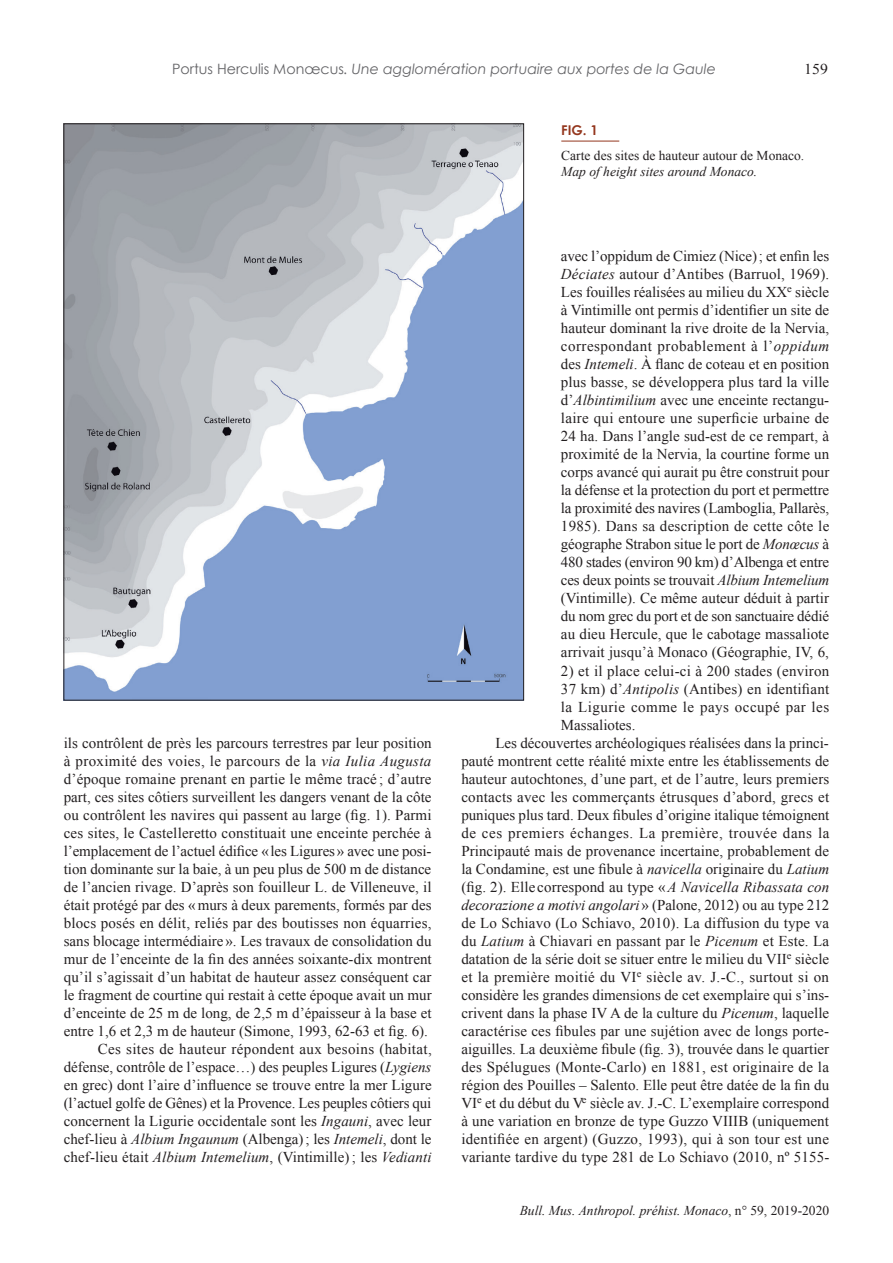
<style>
.page{position:relative;width:893px;height:1263px;background:#fff}
.page>*{position:absolute;margin:0;border:0;box-sizing:border-box;transform-origin:0 0}
.t1{font:15px/18px "Times New Roman";letter-spacing:.005em;color:#231f20;text-align:right}
.t2{font:15px "Times New Roman";letter-spacing:.035em;color:#231f20}
.t3{font:italic 15px "Times New Roman";letter-spacing:-.005em;color:#231f20}
.t4{font:15px "Times New Roman";letter-spacing:.025em;color:#231f20}
.t5{font:15px "Times New Roman PSMT SC850";color:#231f20;scale:1.05 1}
.t6{font:italic 14.25px "Century Gothic";color:#636366}
.t7{font:italic 13.5px "Times New Roman";color:#231f20}
.t8{font:13.5px "Times New Roman";color:#231f20}
.t9{font:700 13.5px "Century Gothic";color:#94371e}
.s1{font-style:normal}
.s2{font-style:italic}
</style>
<div class="page">
<hr style="left:561px;top:141px;width:58px;height:1px;background:#94371e">
<img style="left:66px;top:125px;width:456px;height:573px">
<p class="t6" style="left:172px;top:60px;width:545px"><span class="s1">Portus Herculis Monœcus</span>. Une agglomération portuaire aux portes de la Gaule</p>
<p class="t5" style="left:804px;top:59px;width:24px">159</p>
<p class="t1" style="left:64px;top:733px;width:370px">ils contrôlent de près les parcours terrestres par leur position à proximité des voies, le parcours de la <span class="s2">via Iulia Augusta </span>d’époque romaine prenant en partie le même tracé ; d’autre part, ces sites côtiers surveillent les dangers venant de la côte ou contrôlent les navires qui passent au large (fig. 1). Parmi ces sites, le Castelleretto constituait une enceinte perchée à l’emplacement de l’actuel édifice «les Ligures» avec une posi&shy;tion dominante sur la baie, à un peu plus de 500 m de distance de l’ancien rivage. D’après son fouilleur L. de Villeneuve, il était protégé par des «murs à deux parements, formés par des blocs posés en délit, reliés par des boutisses non équarries, sans blocage intermédiaire». Les travaux de consolidation du mur de l’enceinte de la fin des années soixante-dix montrent qu’il s’agissait d’un habitat de hauteur assez conséquent car le fragment de courtine qui restait à cette époque avait un mur d’enceinte de 25 m de long, de 2,5 m d’épaisseur à la base et entre 1,6 et 2,3 m de hauteur (Simone, 1993, 62-63 et fig. 6).<br>Ces sites de hauteur répondent aux besoins (habitat, défense, contrôle de l’espace…) des peuples Ligures (<span class="s2">Lygiens </span>en grec) dont l’aire d’influence se trouve entre la mer Ligure (l’actuel golfe de Gênes) et la Provence. Les peuples côtiers qui concernent la Ligurie occidentale sont les <span class="s2">Ingauni</span>, avec leur chef-lieu à <span class="s2">Albium Ingaunum</span> (Albenga); les <span class="s2">Intemeli</span>, dont le chef-lieu était <span class="s2">Albium Intemelium</span>, (Vintimille); les <span class="s2">Vedianti</span></p>
<p class="t9" style="left:561px;top:121px;width:38px">Fig. 1</p>
<p class="t8" style="left:561px;top:146px;width:244px">Carte des sites de hauteur autour de Monaco.</p>
<p class="t7" style="left:561px;top:162px;width:197px">Map of height sites around Monaco.</p>
<p class="t1" style="left:561px;top:247px;width:270px;text-align:justify">avec l’oppidum de Cimiez (Nice); et enfin les <span class="s2">Déciates</span> autour d’Antibes (Barruol, 1969).<br>Les fouilles réalisées au milieu du XX<sup>e</sup> siècle à Vintimille ont permis d’identifier un site de hauteur dominant la rive droite de la Nervia, correspondant probablement à l’<span class="s2">oppidum </span>des <span class="s2">Intemeli</span>. À flanc de coteau et en position plus basse, se développera plus tard la ville d’<span class="s2">Albintimilium</span> avec une enceinte rectangu&shy;laire qui entoure une superficie urbaine de 24 ha. Dans l’angle sud-est de ce rempart, à proximité de la Nervia, la courtine forme un corps avancé qui aurait pu être construit pour la défense et la protection du port et permettre la proximité des navires (Lamboglia, Pallarès, 1985). Dans sa description de cette côte le géographe Strabon situe le port de <span class="s2">Monœcus</span> à 480 stades (environ 90 km) d’Albenga et entre ces deux points se trouvait <span class="s2">Albium Intemelium </span>(Vintimille). Ce même auteur déduit à partir du nom grec du port et de son sanctuaire dédié au dieu Hercule, que le cabotage massaliote arrivait jusqu’à Monaco (Géographie, IV, 6,</p>
<p class="t1" style="left:561px;top:661px;width:270px">2) et il place celui-ci à 200 stades (environ</p>
<p class="t1" style="left:561px;top:679px;width:270px">37 km) d’<span class="s2">Antipolis</span> (Antibes) en identifiant</p>
<p class="t2" style="left:561px;top:696px;width:270px">la Ligurie comme le pays occupé par les</p>
<p class="t1" style="left:561px;top:715px;width:76px">Massaliotes.</p>
<p class="t1" style="left:495px;top:733px;width:335px">Les découvertes archéologiques réalisées dans la princi-</p>
<p class="t1" style="left:461px;top:751px;width:369px">pauté montrent cette réalité mixte entre les établissements de</p>
<p class="t1" style="left:461px;top:769px;width:369px">hauteur autochtones, d’une part, et de l’autre, leurs premiers</p>
<p class="t1" style="left:461px;top:787px;width:369px">contacts avec les commerçants étrusques d’abord, grecs et</p>
<p class="t1" style="left:461px;top:805px;width:370px">puniques plus tard. Deux fibules d’origine italique témoignent</p>
<p class="t2" style="left:461px;top:823px;width:369px">de ces premiers échanges. La première, trouvée dans la</p>
<p class="t1" style="left:461px;top:841px;width:369px">Principauté mais de provenance incertaine, probablement de</p>
<p class="t1" style="left:461px;top:859px;width:369px">la Condamine, est une fibule à <span class="s2">navicella</span> originaire du <span class="s2">Latium</span></p>
<p class="t1" style="left:461px;top:878px;width:369px">(fig. 2). Elle correspond au type «<span class="s2">A Navicella Ribassata con</span></p>
<p class="t3" style="left:461px;top:894px;width:369px">decorazione a motivi angolari<span class="s1">» (Palone, 2012) ou au type 212</span></p>
<p class="t1" style="left:461px;top:914px;width:369px">de Lo Schiavo (Lo Schiavo, 2010). La diffusion du type va</p>
<p class="t1" style="left:461px;top:932px;width:369px">du <span class="s2">Latium</span> à Chiavari en passant par le <span class="s2">Picenum</span> et Este. La</p>
<p class="t1" style="left:461px;top:950px;width:369px">datation de la série doit se situer entre le milieu du VII<sup>e</sup> siècle</p>
<p class="t4" style="left:461px;top:967px;width:369px">et la première moitié du VI<sup>e</sup> siècle av. J.-C., surtout si on</p>
<p class="t1" style="left:461px;top:986px;width:369px">considère les grandes dimensions de cet exemplaire qui s’ins-</p>
<p class="t1" style="left:461px;top:1004px;width:369px">crivent dans la phase IV A de la culture du <span class="s2">Picenum</span>, laquelle</p>
<p class="t1" style="left:461px;top:1022px;width:369px">caractérise ces fibules par une sujétion avec de longs porte-</p>
<p class="t1" style="left:461px;top:1040px;width:369px">aiguilles. La deuxième fibule (fig. 3), trouvée dans le quartier</p>
<p class="t1" style="left:461px;top:1058px;width:369px">des Spélugues (Monte-Carlo) en 1881, est originaire de la</p>
<p class="t1" style="left:461px;top:1076px;width:369px">région des Pouilles – Salento. Elle peut être datée de la fin du</p>
<p class="t1" style="left:461px;top:1094px;width:369px">VI<sup>e</sup> et du début du V<sup>e</sup> siècle av. J.-C. L’exemplaire correspond</p>
<p class="t1" style="left:461px;top:1112px;width:369px">à une variation en bronze de type Guzzo VIIIB (uniquement</p>
<p class="t1" style="left:461px;top:1130px;width:369px">identifiée en argent) (Guzzo, 1993), qui à son tour est une</p>
<p class="t1" style="left:461px;top:1148px;width:370px">variante tardive du type 281 de Lo Schiavo (2010, nº 5155-</p>
<p class="t7" style="left:520px;top:1201px;width:311px">Bull. Mus. Anthropol. préhist. Monaco<span class="s1">, n° 59, 2019-2020</span></p>
</div>
